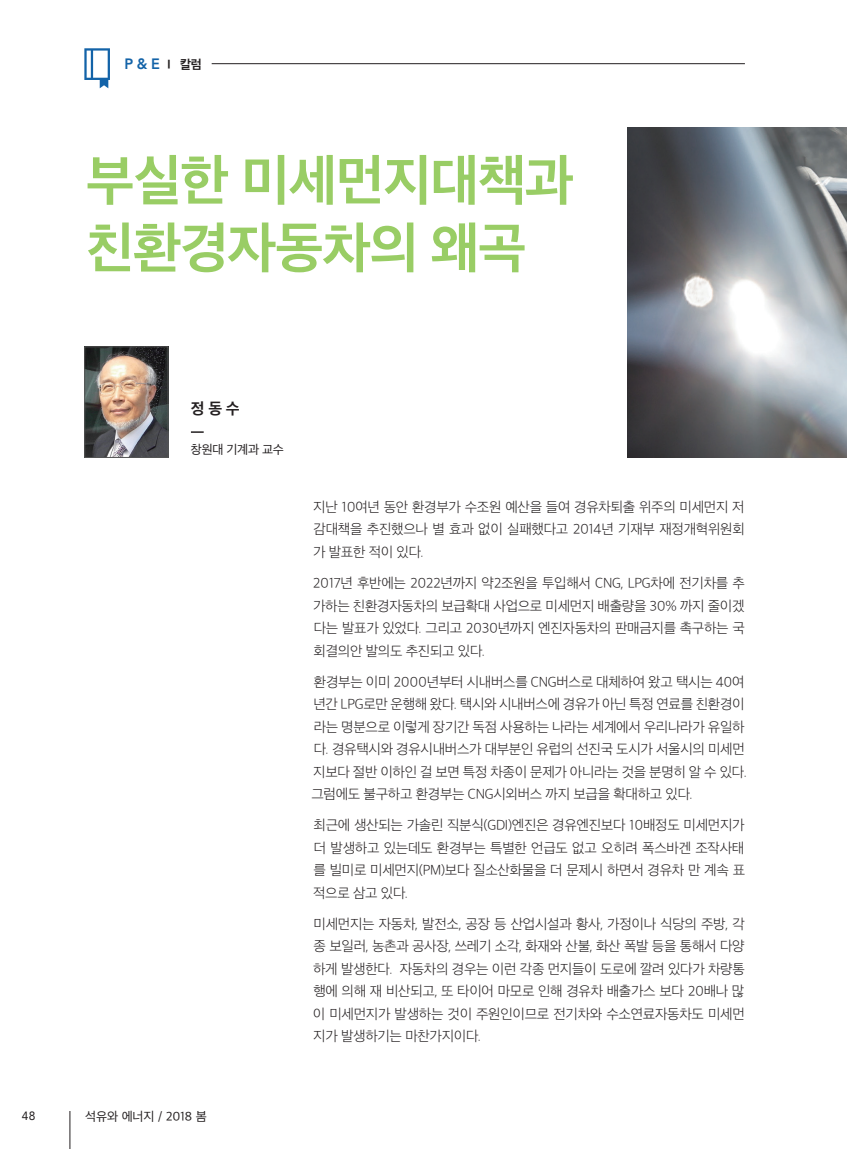
<style>
.page{position:relative;width:847px;height:1149px;background:#fff}
.page>*{position:absolute;margin:0;border:0;box-sizing:border-box;transform-origin:0 0}
.큰제목-산돌고딕네오{font:52.5px "SD Gothic Neoa g Bd";letter-spacing:-.02em;color:#99cd65}
.소제목-산돌고딕네오{font:800 15px "Avenir LT";color:#1363a8;scale:.96 1}
.소제목-산돌고딕네오-2{font:15px "SD Gothic Neoa g Bd";color:#231f20}
.본문-산돌고딕네오{font:13.5px/22.5px "SD Gothic Neoa b Ult Lt";letter-spacing:-.02em;color:#231f20;text-align:justify}
.소제목-산돌고딕네오-3{font:12px "SD Gothic Neoa d Rg";letter-spacing:-.015em;color:#231f20}
.t1{font:12px "Avenir LT";color:#231f20}
.s1{font-family:"SD Gothic Neoa g Bd";font-weight:400;font-size:12px;color:#231f20}
</style>
<div class="page">
<hr style="left:70px;top:1110px;width:1px;height:38px;background:#231f20">
<img style="left:627px;top:128px;width:219px;height:329px">
<img style="left:86px;top:348px;width:80px;height:107px">
<div style="left:84px;top:346px;width:84px;height:111px;border:1px solid #545555"></div>
<svg style="left:191px;top:431px;width:12px;height:1px"></svg>
<svg style="left:84px;top:48px;width:26px;height:40px"></svg>
<hr style="left:211px;top:63px;width:533px;height:1px;background:#231f20">
<p class="소제목-산돌고딕네오" style="left:124px;top:55px;width:82px">P &amp; E <span class="s1">I 칼럼</span></p>
<p class="큰제목-산돌고딕네오" style="left:86px;top:154px;width:489px">부실한 미세먼지대책과</p>
<p class="큰제목-산돌고딕네오" style="left:86px;top:221px;width:441px">친환경자동차의 왜곡</p>
<p class="소제목-산돌고딕네오-2" style="left:191px;top:401px;width:50px">정 동 수</p>
<p class="소제목-산돌고딕네오-3" style="left:191px;top:443px;width:94px">창원대 기계과 교수</p>
<p class="t1" style="left:22px;top:1108px;width:15px">48</p>
<p class="소제목-산돌고딕네오-3" style="left:85px;top:1109px;width:123px">석유와 에너지 / 2018 봄</p>
<p class="본문-산돌고딕네오" style="left:313px;top:495px;width:433px">지난 10여년 동안 환경부가 수조원 예산을 들여 경유차퇴출 위주의 미세먼지 저 감대책을 추진했으나 별 효과 없이 실패했다고 2014년 기재부 재정개혁위원회 가 발표한 적이 있다.</p>
<p class="본문-산돌고딕네오" style="left:313px;top:571px;width:433px">2017년 후반에는 2022년까지 약2조원을 투입해서 CNG, LPG차에 전기차를 추 가하는 친환경자동차의 보급확대 사업으로 미세먼지 배출량을 30% 까지 줄이겠 다는 발표가 있었다. 그리고 2030년까지 엔진자동차의 판매금지를 촉구하는 국 회결의안 발의도 추진되고 있다.</p>
<p class="본문-산돌고딕네오" style="left:311px;top:670px;width:437px;text-align:left">환경부는 이미 2000년부터 시내버스를 CNG버스로 대체하여 왔고 택시는 40여 년간 LPG로만 운행해 왔다. 택시와 시내버스에 경유가 아닌 특정 연료를 친환경이 라는 명분으로 이렇게 장기간 독점 사용하는 나라는 세계에서 우리나라가 유일하 다. 경유택시와 경유시내버스가 대부분인 유럽의 선진국 도시가 서울시의 미세먼 지보다 절반 이하인 걸 보면 특정 차종이 문제가 아니라는 것을 분명히 알 수 있다. 그럼에도 불구하고 환경부는 CNG시외버스 까지 보급을 확대하고 있다.</p>
<p class="본문-산돌고딕네오" style="left:313px;top:813px;width:433px">최근에 생산되는 가솔린 직분식(GDI)엔진은 경유엔진보다 10배정도 미세먼지가 더 발생하고 있는데도 환경부는 특별한 언급도 없고 오히려 폭스바겐 조작사태 를 빌미로 미세먼지(PM)보다 질소산화물을 더 문제시 하면서 경유차 만 계속 표 적으로 삼고 있다.</p>
<p class="본문-산돌고딕네오" style="left:313px;top:912px;width:433px">미세먼지는 자동차, 발전소, 공장 등 산업시설과 황사, 가정이나 식당의 주방, 각 종 보일러, 농촌과 공사장, 쓰레기 소각, 화재와 산불, 화산 폭발 등을 통해서 다양 하게 발생한다. 자동차의 경우는 이런 각종 먼지들이 도로에 깔려 있다가 차량통 행에 의해 재 비산되고, 또 타이어 마모로 인해 경유차 배출가스 보다 20배나 많 이 미세먼지가 발생하는 것이 주원인이므로 전기차와 수소연료자동차도 미세먼 지가 발생하기는 마찬가지이다.</p>
</div>
